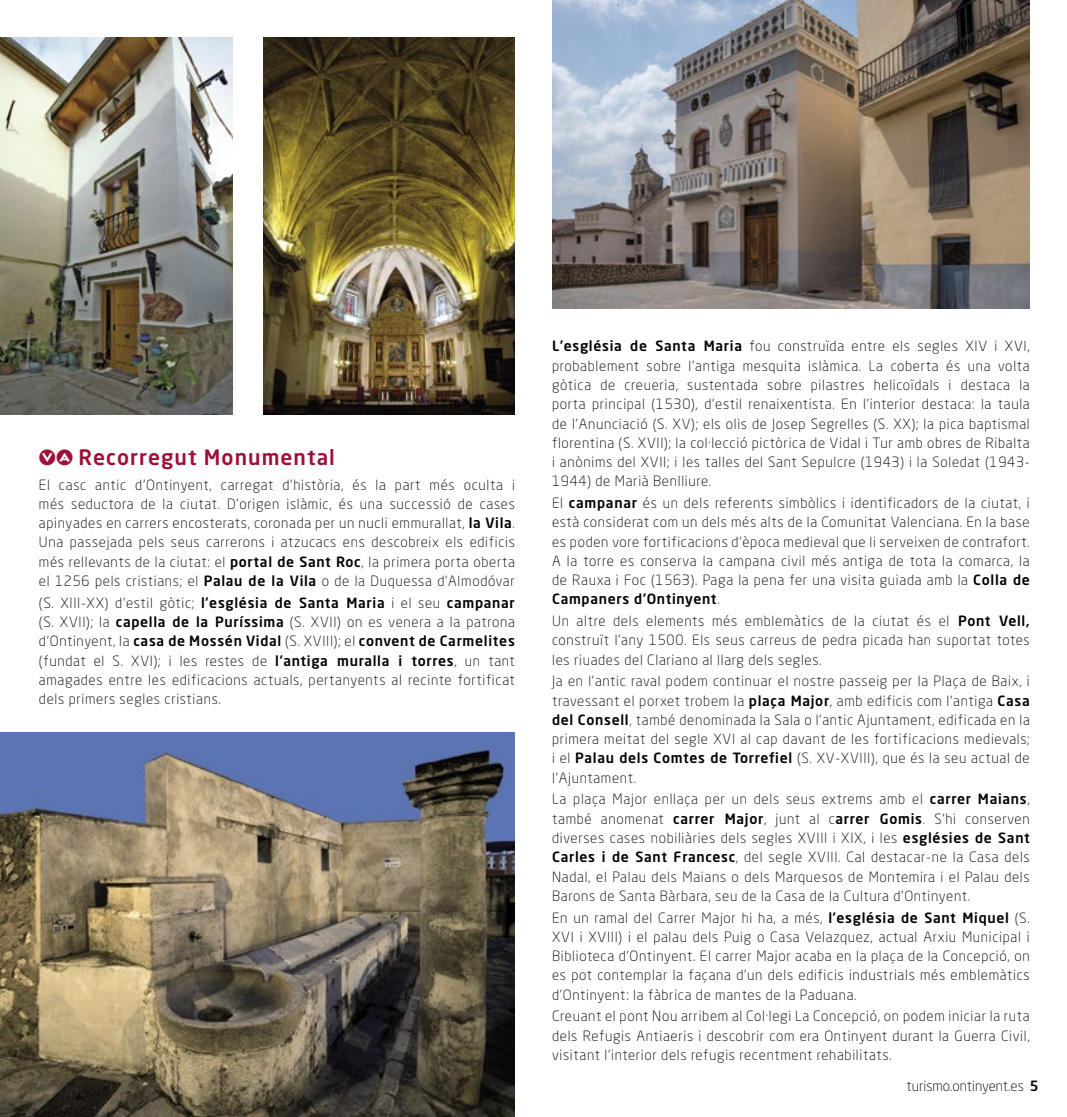
<style>
.page{position:relative;width:1067px;height:1117px;background:#fff}
.page>*{position:absolute;margin:0;border:0;box-sizing:border-box;transform-origin:0 0}
.t1{font:500 21px "Neo Sans W1 G";letter-spacing:.05em;color:#9f1038}
.t2{font:300 14px/19.2px "Neo Sans W1 G";letter-spacing:.05em;color:#000;text-align:justify}
.t3{font:300 14px "Neo Sans W1 G";color:#000}
.s1{font-family:"Regulator Nova Cameo";font-weight:400;font-size:24.5px}
.s2{font-weight:500}
</style>
<div class="page">
<img style="left:0;top:37px;width:233px;height:377px">
<img style="left:264px;top:37px;width:251px;height:377px">
<img style="left:552px;top:0;width:477px;height:309px">
<img style="left:0;top:732px;width:515px;height:384px">
<h1 class="t1" style="left:39px;top:444px;width:297px"><span class="s1">VA</span> Recorregut Monumental</h1>
<p class="t2" style="left:39px;top:474px;width:477px">El casc antic d’Ontinyent, carregat d’història, és la part més oculta i més seductora de la ciutat. D’origen islàmic, és una successió de cases apinyades en carrers encosterats, coronada per un nucli emmurallat, <span class="s2">la Vila</span>.<br>Una passejada pels seus carrerons i atzucacs ens descobreix els edificis més rellevants de la ciutat: el <span class="s2">portal de Sant Roc</span>, la primera porta oberta el 1256 pels cristians; el <span class="s2">Palau de la Vila</span> o de la Duquessa d’Almodóvar</p>
<p class="t2" style="left:39px;top:592px;width:477px">(S. XIII-XX) d’estil gòtic; <span class="s2">l’església de Santa Maria</span> i el seu <span class="s2">campanar </span>(S. XVII); la <span class="s2">capella de la Puríssima</span> (S. XVII) on es venera a la patrona d’Ontinyent, la <span class="s2">casa de Mossén Vidal</span> (S. XVIII); el <span class="s2">convent de Carmelites </span>(fundat el S. XVI); i les restes de <span class="s2">l’antiga muralla i torres</span>, un tant amagades entre les edificacions actuals, pertanyents al recinte fortificat dels primers segles cristians.</p>
<p class="t2" style="left:552px;top:336px;width:479px"><span class="s2">L’església de Santa Maria</span> fou construïda entre els segles XIV i XVI, probablement sobre l’antiga mesquita islàmica. La coberta és una volta gòtica de creueria, sustentada sobre pilastres helicoïdals i destaca la porta principal (1530), d’estil renaixentista. En l’interior destaca: la taula de l’Anunciació (S. XV); els olis de Josep Segrelles (S. XX); la pica baptismal florentina (S. XVII); la col·lecció pictòrica de Vidal i Tur amb obres de Ribalta i anònims del XVII; i les talles del Sant Sepulcre (1943) i la Soledat (1943- 1944) de Marià Benlliure.</p>
<p class="t2" style="left:552px;top:493px;width:479px">El <span class="s2">campanar</span> és un dels referents simbòlics i identificadors de la ciutat, i està considerat com un dels més alts de la Comunitat Valenciana. En la base es poden vore fortificacions d’època medieval que li serveixen de contrafort.<br>A la torre es conserva la campana civil més antiga de tota la comarca, la de Rauxa i Foc (1563). Paga la pena fer una visita guiada amb la <span class="s2">Colla de Campaners d’Ontinyent</span>.</p>
<p class="t2" style="left:552px;top:611px;width:479px">Un altre dels elements més emblemàtics de la ciutat és el <span class="s2">Pont Vell, </span>construït l’any 1500. Els seus carreus de pedra picada han suportat totes les riuades del Clariano al llarg dels segles.</p>
<p class="t2" style="left:552px;top:671px;width:479px">Ja en l’antic raval podem continuar el nostre passeig per la Plaça de Baix, i travessant el porxet trobem la <span class="s2">plaça Major</span>, amb edificis com l’antiga <span class="s2">Casa del Consell</span>, també denominada la Sala o l’antic Ajuntament, edificada en la primera meitat del segle XVI al cap davant de les fortificacions medievals; i el <span class="s2">Palau dels Comtes de Torrefiel</span> (S. XV-XVIII), que és la seu actual de l’Ajuntament.</p>
<p class="t2" style="left:552px;top:789px;width:479px">La plaça Major enllaça per un dels seus extrems amb el <span class="s2">carrer Maians</span>, també anomenat <span class="s2">carrer Major</span>, junt al c<span class="s2">arrer Gomis</span>. S’hi conserven diverses cases nobiliàries dels segles XVIII i XIX, i les <span class="s2">esglésies de Sant Carles i de Sant Francesc</span>, del segle XVIII. Cal destacar-ne la Casa dels Nadal, el Palau dels Maians o dels Marquesos de Montemira i el Palau dels Barons de Santa Bàrbara, seu de la Casa de la Cultura d’Ontinyent.</p>
<p class="t2" style="left:552px;top:907px;width:479px">En un ramal del Carrer Major hi ha, a més, <span class="s2">l’església de Sant Miquel</span> (S.<br>XVI i XVIII) i el palau dels Puig o Casa Velazquez, actual Arxiu Municipal i Biblioteca d’Ontinyent. El carrer Major acaba en la plaça de la Concepció, on es pot contemplar la façana d’un dels edificis industrials més emblemàtics d’Ontinyent: la fàbrica de mantes de la Paduana.</p>
<p class="t2" style="left:552px;top:1006px;width:479px">Creuant el pont Nou arribem al Col·legi La Concepció, on podem iniciar la ruta dels Refugis Antiaeris i descobrir com era Ontinyent durant la Guerra Civil, visitant l’interior dels refugis recentment rehabilitats.</p>
<p class="t3" style="left:906px;top:1077px;width:134px">turismo.ontinyent.es <span class="s2">5</span></p>
</div>
